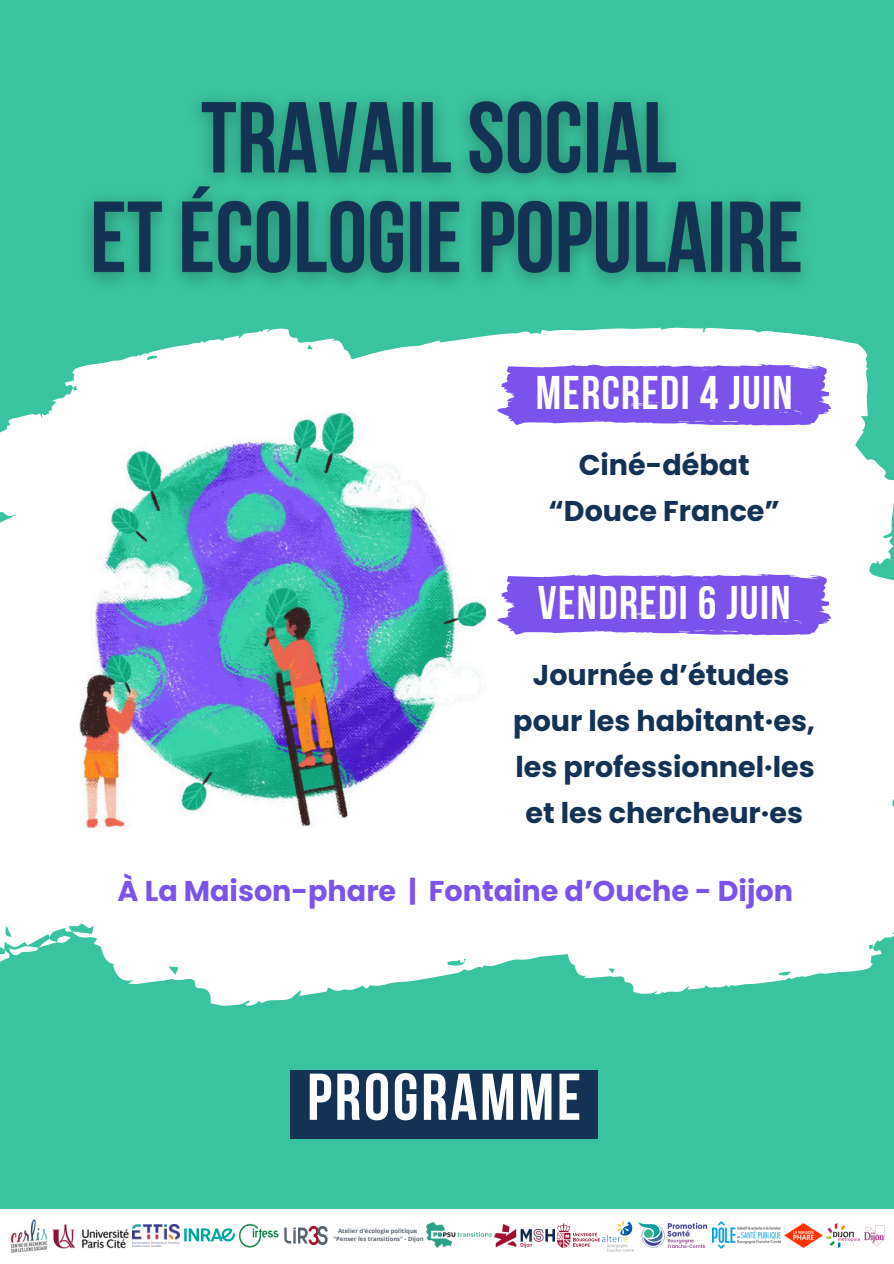
<style>
.page{position:relative;width:894px;height:1264px;background:#fff}
.page>*{position:absolute;margin:0;border:0;box-sizing:border-box;transform-origin:0 0}
.t1{font:66px "Bebas Neue Cyrillic";letter-spacing:.04em;color:#fff}
.t2{font:46.95px "Bebas Neue Cyrillic";letter-spacing:.03em;color:#fff}
.t3{font:700 28.65px "Poppins";color:#7b52ec}
.t4{font:700 28.5px/46px "Poppins";color:#143254;text-align:center}
.t5{font:700 6px "Open Sans";color:#5c666f}
</style>
<div class="page">
<div style="left:0;top:0;width:893px;height:1263px;background:#3ac3a0"></div>
<svg style="left:0;top:670px;width:395px;height:336px;fill:#fff"></svg>
<svg style="left:9px;top:935px;width:62px;height:22px"></svg>
<svg style="left:395px;top:857px;width:498px;height:138px;fill:#fff"></svg>
<svg style="left:459px;top:956px;width:6px;height:7px"></svg>
<svg style="left:511px;top:946px;width:38px;height:12px"></svg>
<div style="left:142px;top:327px;width:751px;height:530px;background:#fff"></div>
<svg style="left:0;top:327px;width:527px;height:343px;fill:#fff"></svg>
<svg style="left:444px;top:343px;width:5px;height:6px"></svg>
<svg style="left:368px;top:351px;width:34px;height:13px"></svg>
<img style="left:79px;top:413px;width:406px;height:415px">
<img style="left:87px;top:99px;width:716px;height:184px">
<svg style="left:497px;top:364px;width:334px;height:62px"></svg>
<div style="left:0;top:1209px;width:893px;height:54px;background:#fff"></div>
<img style="left:784px;top:1223px;width:38px;height:24px">
<img style="left:11px;top:1219px;width:37px;height:34px">
<img style="left:52px;top:1224px;width:76px;height:23px">
<img style="left:238px;top:1223px;width:40px;height:24px">
<img style="left:602px;top:1221px;width:31px;height:30px">
<img style="left:638px;top:1222px;width:68px;height:25px">
<img style="left:712px;top:1221px;width:68px;height:26px">
<img style="left:826px;top:1223px;width:33px;height:24px">
<img style="left:864px;top:1225px;width:21px;height:21px">
<img style="left:284px;top:1225px;width:44px;height:21px">
<img style="left:557px;top:1223px;width:42px;height:24px">
<img style="left:426px;top:1222px;width:66px;height:25px">
<img style="left:494px;top:1224px;width:60px;height:22px">
<svg style="left:184px;top:1228px;width:51px;height:13px"></svg>
<img style="left:132px;top:1224px;width:47px;height:22px">
<svg style="left:497px;top:573px;width:334px;height:62px"></svg>
<div style="left:290px;top:1070px;width:308px;height:68px;background:#143254"></div>
<h4 class="t2" style="left:535px;top:374px;width:258px">MERCREDI 4 JUIN</h4>
<h3 class="t4" style="left:548px;top:442px;width:233px">Ciné-débat “Douce France”</h3>
<h4 class="t2" style="left:538px;top:583px;width:254px">VENDREDI 6 JUIN</h4>
<p class="t4" style="left:513px;top:651px;width:303px">Journée d’études pour les habitant·es, les professionnel·les et les chercheur·es</p>
<p class="t3" style="left:117px;top:871px;width:676px">À La Maison-phare | Fontaine d’Ouche - Dijon</p>
<p class="t1" style="left:307px;top:1070px;width:275px">PROGRAMME</p>
<p class="t5" style="left:338px;top:1226px;width:81px">Atelier d'écologie politique</p>
<h3 class="t5" style="left:333px;top:1234px;width:92px">"Penser les transitions" - Dijon</h3>
</div>
